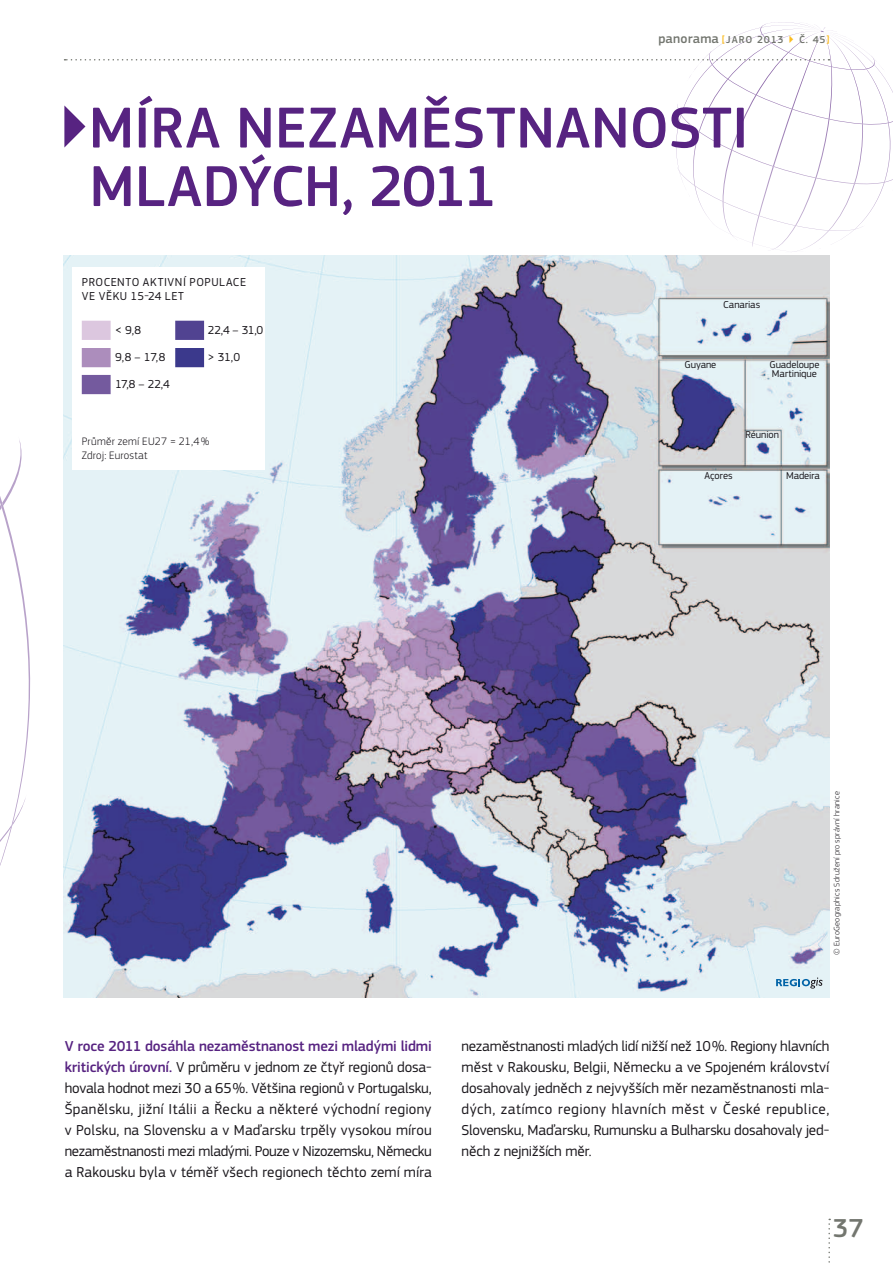
<style>
.page{position:relative;width:893px;height:1263px;background:#fff}
.page>*{position:absolute;margin:0;border:0;box-sizing:border-box;transform-origin:0 0}
.t1{font:500 60px/58.5px "PF Square Sans Pro";color:#572381}
.t2{font:500 27px "PF Square Sans Pro";color:#73766f}
.t3{font:15px/21px "PF Square Sans Pro";letter-spacing:-.005em;color:#1a171c;text-align:justify}
.t4{font:12px "PF Square Sans Pro";letter-spacing:-.01em;color:#1a171c}
.t5{font:300 11.25px/13.5px "PF Square Sans Pro";letter-spacing:.02em;color:#1a171c}
.t6{font:500 10.5px "PF Square Sans Pro";letter-spacing:.075em;color:#73766f}
.t7{font:10.35px/9.6px "PF Square Sans Pro";letter-spacing:-.005em;color:#1a171c}
.t8{font:300 8.25px "PF Square Sans Pro";letter-spacing:.025em;color:#1a171c}
.s1{font-size:13.5px}
.s2{color:#fabc21}
.s3{font-weight:500;color:#572381}
</style>
<div class="page">
<svg style="left:0;top:440px;width:31px;height:426px"></svg>
<img style="left:64px;top:255px;width:765px;height:742px">
<svg style="left:776px;top:977px;width:46px;height:11px"></svg>
<div style="left:72px;top:267px;width:193px;height:202px;background:#fff"></div>
<svg style="left:82px;top:321px;width:29px;height:19px"></svg>
<svg style="left:82px;top:348px;width:29px;height:19px"></svg>
<svg style="left:82px;top:375px;width:29px;height:19px"></svg>
<svg style="left:175px;top:321px;width:29px;height:19px"></svg>
<svg style="left:175px;top:348px;width:29px;height:19px"></svg>
<svg style="left:828px;top:1219px;width:2px;height:44px"></svg>
<svg style="left:65px;top:22px;width:828px;height:230px"></svg>
<p class="t6" style="left:658px;top:33px;width:172px"><span class="s1">panorama</span> <span class="s2">[</span>Jaro 2013 <span class="s2">▶</span> Č. 45<span class="s2">]</span></p>
<h1 class="t1" style="left:89px;top:100px;width:651px;text-indent:-33px">▶ M íra nezaměstnanosti mladých, 2011</h1>
<p class="t4" style="left:82px;top:275px;width:15px">Procento</p>
<p class="t4" style="left:143px;top:275px;width:8px">aktivn</p>
<p class="t4" style="left:183px;top:275px;width:15px">í populace</p>
<p class="t4" style="left:82px;top:289px;width:91px">ve věku 15-24 let</p>
<p class="t4" style="left:115px;top:323px;width:28px">&lt; 9,8</p>
<p class="t4" style="left:115px;top:350px;width:52px">9,8 – 17,8</p>
<p class="t4" style="left:115px;top:377px;width:56px">17,8 – 22,4</p>
<p class="t4" style="left:208px;top:323px;width:57px">22,4 – 31,0</p>
<p class="t4" style="left:208px;top:350px;width:34px">&gt; 31,0</p>
<p class="t7" style="left:723px;top:300px;width:38px">Canarias</p>
<p class="t7" style="left:684px;top:360px;width:33px">Guyane</p>
<p class="t7" style="left:769px;top:360px;width:51px">Guadeloupe<br>Martinique</p>
<p class="t5" style="left:82px;top:434px;width:129px">Průměr zemí EU27 = 21,4%<br>Zdroj: Eurostat</p>
<p class="t7" style="left:746px;top:430px;width:35px">Réunion</p>
<p class="t7" style="left:705px;top:470px;width:29px">Açores</p>
<p class="t7" style="left:786px;top:470px;width:35px">Madeira</p>
<p class="t8" style="left:832px;top:955px;width:165px;rotate:-90deg">© EuroGeographics Sdružení pro správní hranice</p>
<p class="t3" style="left:65px;top:1035px;width:369px"><span class="s3">V roce 2011 dosáhla nezaměstnanost mezi mladými lidmi kritických úrovní.</span> V průměru v jednom ze čtyř regionů dosa&shy;hovala hodnot mezi 30 a 65%. Většina regionů v Portugalsku, Španělsku, jižní Itálii a Řecku a některé východní regiony v Polsku, na Slovensku a v Maďarsku trpěly vysokou mírou nezaměstnanosti mezi mladými. Pouze v Nizozemsku, Německu a Rakousku byla v téměř všech regionech těchto zemí míra</p>
<p class="t3" style="left:461px;top:1035px;width:370px">nezaměstnanosti mladých lidí nižší než 10%. Regiony hlavních měst v Rakousku, Belgii, Německu a ve Spojeném království dosahovaly jedněch z nejvyšších měr nezaměstnanosti mla&shy;dých, zatímco regiony hlavních měst v České republice, Slovensku, Maďarsku, Rumunsku a Bulharsku dosahovaly jed&shy;něch z nejnižších měr.</p>
<h2 class="t2" style="left:833px;top:1212px;width:32px">37</h2>
</div>
